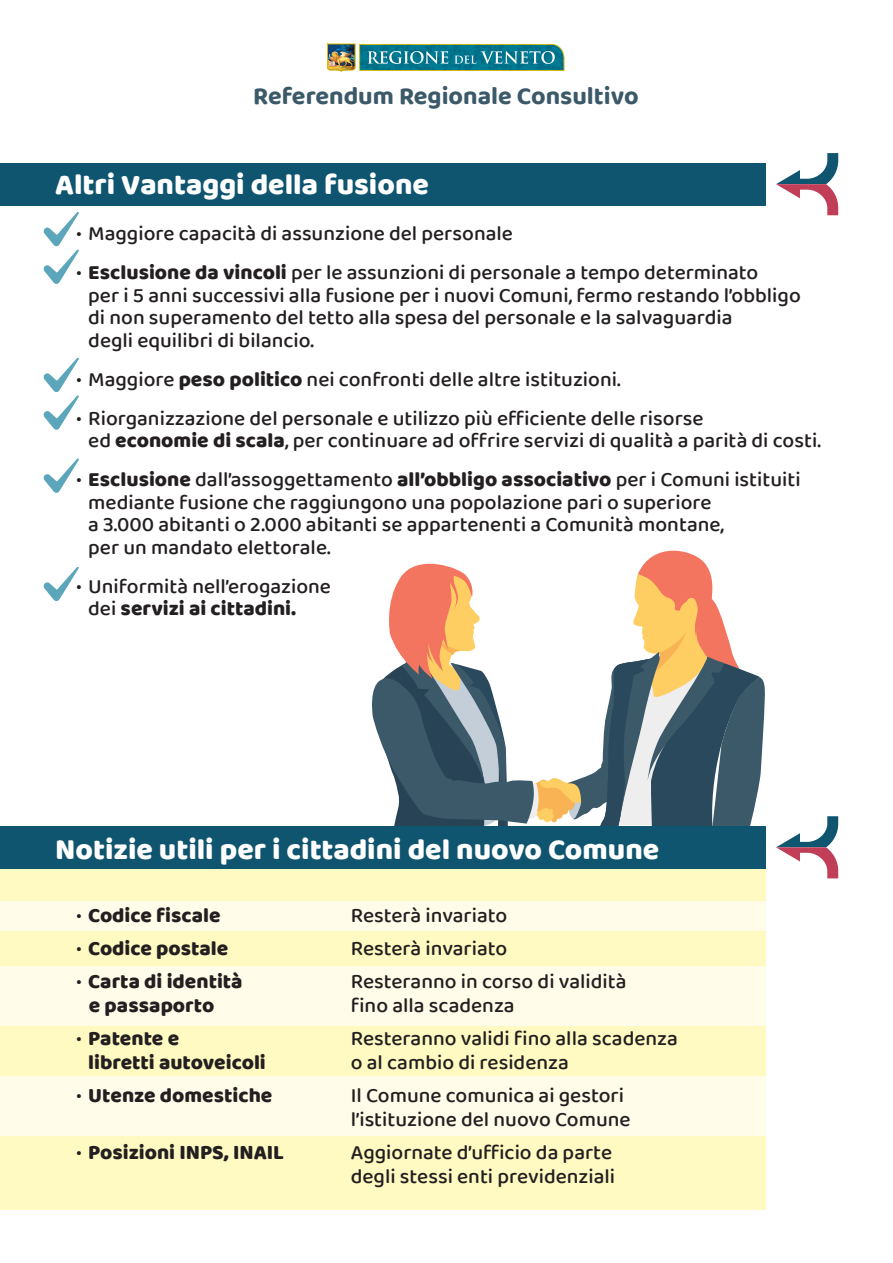
<style>
.page{position:relative;width:893px;height:1263px;background:#fff}
.page>*{position:absolute;margin:0;border:0;box-sizing:border-box;transform-origin:0 0}
.t1{font:800 30px "Baloo 2";color:#fff}
.t2{font:700 25.2px "Baloo 2";color:#3b5969}
.t3{font:500 21px "Baloo 2";color:#231f20}
.t4{font:800 21px "Baloo 2";color:#231f20}
.s1{font-weight:800}
.s2{font-weight:500}
</style>
<div class="page">
<svg style="left:372px;top:550px;width:393px;height:276px"></svg>
<div style="left:0;top:847px;width:765px;height:362px;background:#fffac1"></div>
<div style="left:0;top:901px;width:765px;height:30px;background:#fffde9"></div>
<div style="left:0;top:966px;width:765px;height:59px;background:#fffde9"></div>
<div style="left:0;top:1077px;width:765px;height:59px;background:#fffde9"></div>
<svg style="left:776px;top:153px;width:62px;height:62px"></svg>
<svg style="left:776px;top:816px;width:62px;height:62px"></svg>
<div style="left:0;top:163px;width:765px;height:42px;background:#10556f"></div>
<div style="left:0;top:826px;width:765px;height:42px;background:#10556f"></div>
<img style="left:327px;top:43px;width:237px;height:29px">
<svg style="left:44px;top:458px;width:35px;height:35px"></svg>
<svg style="left:44px;top:212px;width:35px;height:72px"></svg>
<svg style="left:44px;top:358px;width:35px;height:72px"></svg>
<svg style="left:44px;top:567px;width:35px;height:34px"></svg>
<p class="t2" style="left:253px;top:80px;width:387px">Referendum Regionale Consultivo</p>
<p class="t1" style="left:55px;top:166px;width:375px">Altri Vantaggi della fusione</p>
<p class="t3" style="left:76px;top:218px;width:438px">• Maggiore capacità di assunzione del personale</p>
<p class="t3" style="left:76px;top:257px;width:684px">• <span class="s1">Esclusione da vincoli</span> per le assunzioni di personale a tempo determinato</p>
<p class="t3" style="left:88px;top:280px;width:714px">per i 5 anni successivi alla fusione per i nuovi Comuni, fermo restando l’obbligo</p>
<p class="t3" style="left:88px;top:302px;width:646px">di non superamento del tetto alla spesa del personale e la salvaguardia</p>
<p class="t3" style="left:88px;top:325px;width:227px">degli equilibri di bilancio.</p>
<p class="t3" style="left:76px;top:364px;width:546px">• Maggiore <span class="s1">peso politico</span> nei confronti delle altre istituzioni.</p>
<p class="t3" style="left:76px;top:403px;width:629px">• Riorganizzazione del personale e utilizzo più efficiente delle risorse</p>
<p class="t3" style="left:88px;top:425px;width:734px">ed <span class="s1">economie di scala</span>, per continuare ad offrire servizi di qualità a parità di costi.</p>
<p class="t3" style="left:76px;top:464px;width:726px">• <span class="s1">Esclusione</span> dall’assoggettamento <span class="s1">all’obbligo associativo</span> per i Comuni istituiti</p>
<p class="t3" style="left:88px;top:487px;width:625px">mediante fusione che raggiungono una popolazione pari o superiore</p>
<p class="t3" style="left:88px;top:509px;width:637px">a 3.000 abitanti o 2.000 abitanti se appartenenti a Comunità montane,</p>
<p class="t3" style="left:88px;top:532px;width:244px">per un mandato elettorale.</p>
<p class="t3" style="left:76px;top:571px;width:256px">• Uniformità nell’erogazione</p>
<p class="t4" style="left:88px;top:595px;width:209px"><span class="s2">dei</span> servizi ai cittadini.</p>
<p class="t1" style="left:55px;top:831px;width:606px">Notizie utili per i cittadini del nuovo Comune</p>
<p class="t4" style="left:76px;top:903px;width:146px"><span class="s2">•</span> Codice fiscale</p>
<p class="t3" style="left:351px;top:901px;width:158px">Resterà invariato</p>
<p class="t4" style="left:76px;top:936px;width:154px"><span class="s2">•</span> Codice postale</p>
<p class="t3" style="left:351px;top:934px;width:158px">Resterà invariato</p>
<p class="t4" style="left:76px;top:969px;width:168px"><span class="s2">•</span> Carta di identità</p>
<p class="t3" style="left:351px;top:967px;width:277px">Resteranno in corso di validità</p>
<p class="t4" style="left:89px;top:993px;width:127px">e passaporto</p>
<p class="t3" style="left:351px;top:991px;width:165px">fino alla scadenza</p>
<p class="t4" style="left:76px;top:1026px;width:104px"><span class="s2">•</span> Patente e</p>
<p class="t3" style="left:351px;top:1024px;width:329px">Resteranno validi fino alla scadenza</p>
<p class="t4" style="left:88px;top:1050px;width:179px">libretti autoveicoli</p>
<p class="t3" style="left:351px;top:1048px;width:219px">o al cambio di residenza</p>
<p class="t4" style="left:76px;top:1083px;width:198px"><span class="s2">•</span> Utenze domestiche</p>
<p class="t3" style="left:351px;top:1081px;width:275px">Il Comune comunica ai gestori</p>
<p class="t3" style="left:351px;top:1105px;width:281px">l’istituzione del nuovo Comune</p>
<p class="t4" style="left:76px;top:1140px;width:209px"><span class="s2">•</span> Posizioni INPS, INAIL</p>
<p class="t3" style="left:351px;top:1138px;width:263px">Aggiornate d’ufficio da parte</p>
<p class="t3" style="left:351px;top:1162px;width:266px">degli stessi enti previdenziali</p>
</div>
